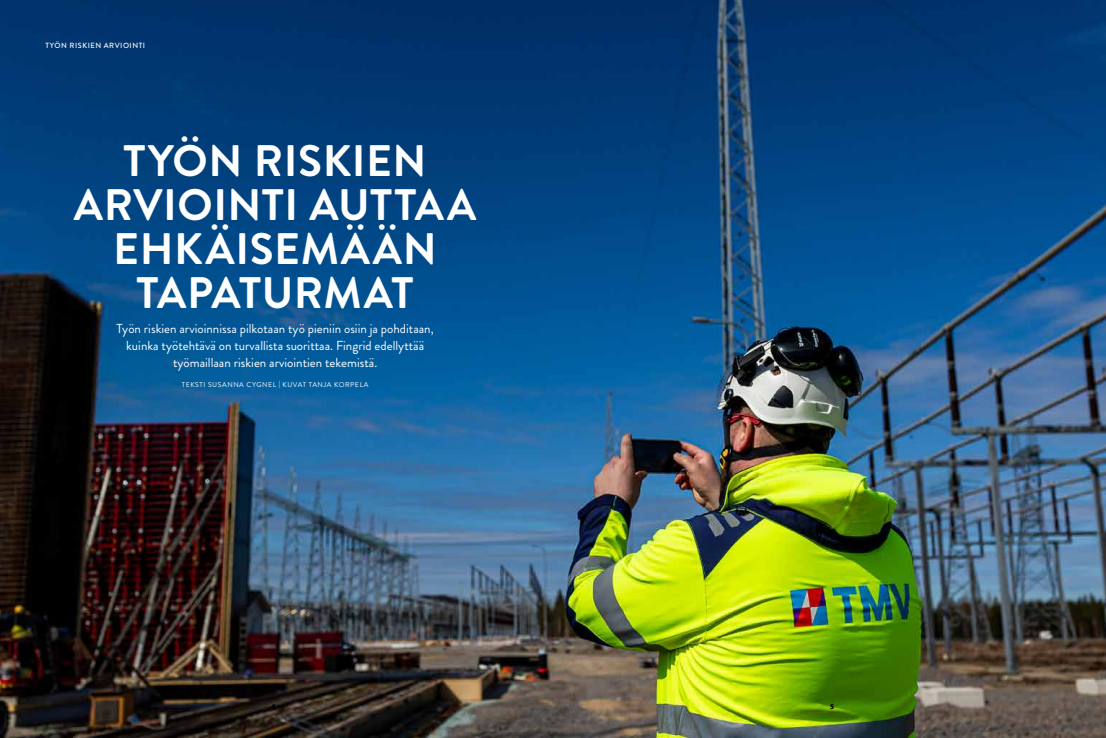
<style>
.page{position:relative;width:1106px;height:738px;background:#fff}
.page>*{position:absolute;margin:0;border:0;box-sizing:border-box;transform-origin:0 0}
.t1{font:700 44px/44px "Brandon Grotesque";letter-spacing:.015em;color:#fff;text-align:center}
.t2{font:13px/17px "Brandon Grotesque";color:#fff;text-align:center}
.t3{font:500 7.5px "Brandon Grotesque";letter-spacing:.07em;color:#fff}
.t4{font:900 7.5px "Source Sans Pro";color:#000}
.t5{font:7px "Brandon Grotesque";letter-spacing:.08em;color:#fff}
</style>
<div class="page">
<img style="left:0;top:0;width:1106px;height:737px">
<p class="t3" style="left:45px;top:40px;width:101px">TYÖN RISKIEN ARVIOINTI</p>
<h1 class="t1" style="left:74px;top:139px;width:404px">TYÖN RISKIEN<br>ARVIOINTI AUTTAA<br>EHKÄISEMÄÄN<br>TAPATURMAT</h1>
<p class="t2" style="left:117px;top:319px;width:319px">Työn riskien arvioinnissa pilkotaan työ pieniin osiin ja pohditaan, kuinka työtehtävä on turvallista suorittaa. Fingrid edellyttää työmaillaan riskien arviointien tekemistä.</p>
<p class="t5" style="left:182px;top:380px;width:188px">TEKSTI SUSANNA CYGNEL | KUVAT TANJA KORPELA</p>
<p class="t4" style="left:272px;top:700px;width:6px">4</p>
<p class="t4" style="left:830px;top:700px;width:6px">5</p>
</div>
